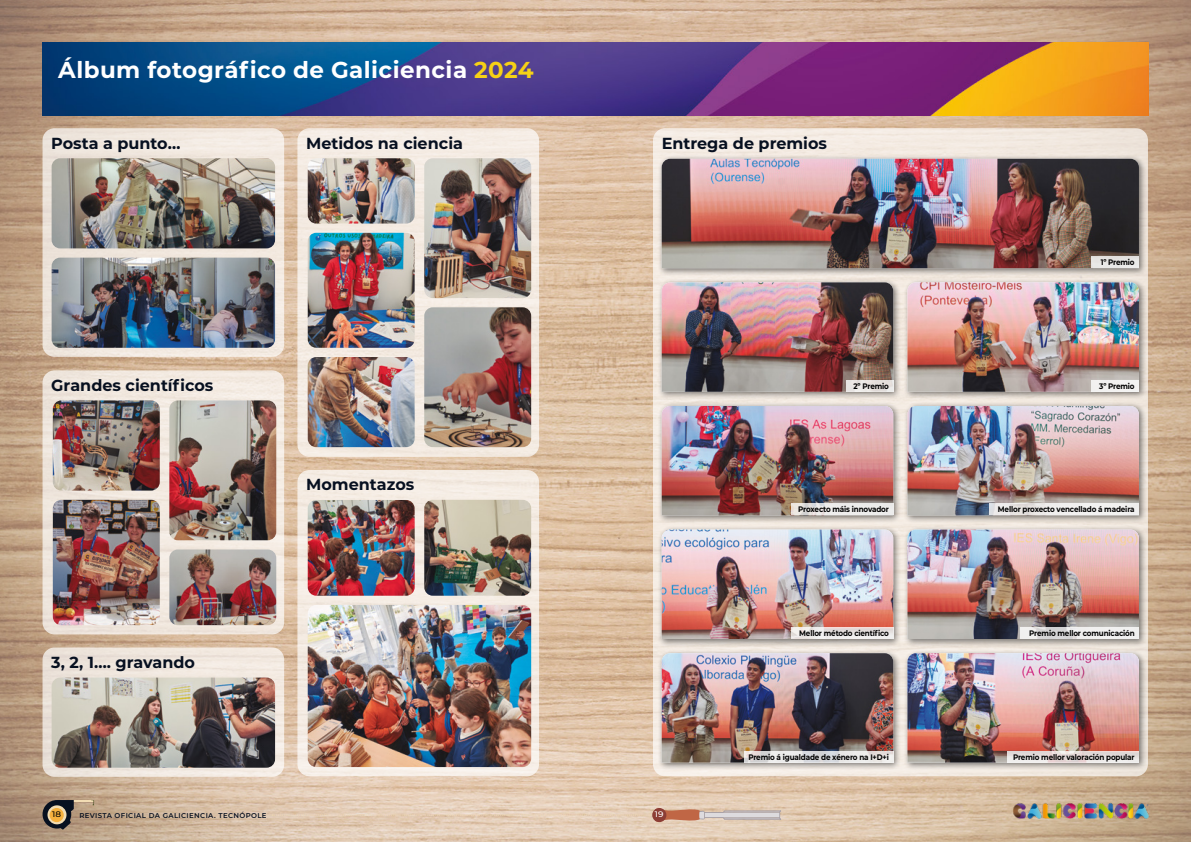
<style>
.page{position:relative;width:1191px;height:842px;background:#fff}
.page>*{position:absolute;margin:0;border:0;box-sizing:border-box;transform-origin:0 0}
.t1{font:700 23px "Montserrat";letter-spacing:.02em;color:#fff}
.t2{font:700 16px "Montserrat";color:#071020}
.t3{font:700 8px "Montserrat";letter-spacing:-.02em;color:#000;scale:.9 1}
.t4{font:500 8px "Montserrat";color:#000;scale:1.1 1}
.t5{font:500 8px "Montserrat";color:#fff;scale:1.1 1}
.t6{font:600 7px "Montserrat";letter-spacing:.05em;color:#071020}
.s1{color:#f6d116}
</style>
<div class="page">
<img style="left:0;top:0;width:1191px;height:842px">
<img style="left:1013px;top:803px;width:142px;height:17px">
<svg style="left:272px;top:807px;width:509px;height:15px;background:#ddc4af"></svg>
<hr style="left:73px;top:800px;width:20px;height:2px;background:#f2dcb3">
<svg style="left:43px;top:800px;width:31px;height:30px"></svg>
<svg style="left:91px;top:800px;width:3px;height:5px"></svg>
<svg style="left:47px;top:805px;width:19px;height:19px"></svg>
<div style="left:50px;top:808px;width:14px;height:14px;background:#f6b03d;border-radius:50%"></div>
<img style="left:43px;top:43px;width:1105px;height:72px">
<div style="left:653px;top:128px;width:495px;height:648px;background:#f3eae2;border-radius:12px"></div>
<div style="left:43px;top:128px;width:241px;height:229px;background:#f1e8de;border-radius:12px"></div>
<img style="left:52px;top:158px;width:223px;height:90px">
<img style="left:52px;top:258px;width:223px;height:90px">
<div style="left:43px;top:647px;width:241px;height:130px;background:#f0e7de;border-radius:12px"></div>
<img style="left:52px;top:677px;width:223px;height:91px">
<div style="left:297px;top:470px;width:242px;height:306px;background:#f5ede4;border-radius:12px"></div>
<div style="left:297px;top:128px;width:242px;height:329px;background:#f5ece3;border-radius:12px"></div>
<img style="left:308px;top:158px;width:107px;height:66px">
<img style="left:424px;top:307px;width:107px;height:140px">
<img style="left:424px;top:158px;width:107px;height:140px">
<img style="left:308px;top:233px;width:107px;height:115px">
<img style="left:308px;top:357px;width:107px;height:90px">
<div style="left:43px;top:370px;width:241px;height:264px;background:#f2e8df;border-radius:12px"></div>
<img style="left:53px;top:400px;width:107px;height:91px">
<img style="left:169px;top:549px;width:107px;height:76px">
<img style="left:169px;top:400px;width:107px;height:140px">
<img style="left:53px;top:500px;width:107px;height:125px">
<div style="left:657px;top:649px;width:244px;height:122px;background:#000;opacity:.5"></div>
<img style="left:661px;top:653px;width:232px;height:110px">
<svg style="left:744px;top:751px;width:149px;height:12px;fill:#e9e6e5"></svg>
<div style="left:657px;top:526px;width:244px;height:121px;background:#000;opacity:.5"></div>
<img style="left:661px;top:530px;width:232px;height:109px">
<svg style="left:791px;top:627px;width:102px;height:12px"></svg>
<div style="left:903px;top:526px;width:244px;height:121px;background:#000;opacity:.5"></div>
<img style="left:907px;top:530px;width:232px;height:109px">
<svg style="left:1020px;top:627px;width:119px;height:12px"></svg>
<div style="left:903px;top:402px;width:244px;height:122px;background:#000;opacity:.5"></div>
<img style="left:907px;top:406px;width:232px;height:109px">
<svg style="left:989px;top:504px;width:150px;height:11px;fill:#f0f0ef"></svg>
<div style="left:903px;top:278px;width:244px;height:122px;background:#000;opacity:.5"></div>
<img style="left:907px;top:282px;width:232px;height:110px">
<div style="left:1091px;top:380px;width:48px;height:12px;background:#f3f2f1"></div>
<div style="left:657px;top:278px;width:244px;height:122px;background:#000;opacity:.5"></div>
<img style="left:661px;top:282px;width:232px;height:110px">
<div style="left:846px;top:380px;width:47px;height:12px;background:#e8e3e1"></div>
<div style="left:657px;top:402px;width:244px;height:122px;background:#000;opacity:.5"></div>
<img style="left:661px;top:406px;width:232px;height:109px">
<svg style="left:791px;top:504px;width:102px;height:11px"></svg>
<div style="left:903px;top:649px;width:244px;height:122px;background:#000;opacity:.5"></div>
<img style="left:907px;top:653px;width:232px;height:110px">
<svg style="left:1007px;top:751px;width:132px;height:12px"></svg>
<div style="left:657px;top:155px;width:490px;height:121px;background:#000;opacity:.5"></div>
<img style="left:661px;top:159px;width:478px;height:109px">
<div style="left:1091px;top:256px;width:48px;height:12px;background:#e7e6e3"></div>
<img style="left:308px;top:605px;width:223px;height:162px">
<img style="left:308px;top:500px;width:107px;height:96px">
<img style="left:424px;top:500px;width:107px;height:96px">
<h1 class="t1" style="left:58px;top:53px;width:477px">Álbum fotográfico de Galiciencia <span class="s1">2024</span></h1>
<h2 class="t2" style="left:51px;top:131px;width:131px">Posta a punto…</h2>
<h2 class="t2" style="left:661px;top:131px;width:167px">Entrega de premios</h2>
<h2 class="t2" style="left:306px;top:131px;width:158px">Metidos na ciencia</h2>
<p class="t3" style="left:1100px;top:257px;width:39px">1º Premio</p>
<h2 class="t2" style="left:51px;top:374px;width:164px">Grandes científicos</h2>
<h2 class="t2" style="left:306px;top:473px;width:110px">Momentazos</h2>
<p class="t3" style="left:853px;top:380px;width:41px">2º Premio</p>
<p class="t3" style="left:1099px;top:380px;width:41px">3º Premio</p>
<p class="t3" style="left:798px;top:504px;width:102px">Proxecto máis innovador</p>
<p class="t3" style="left:998px;top:504px;width:153px">Mellor proxecto vencellado á madeira</p>
<h2 class="t2" style="left:51px;top:651px;width:145px">3, 2, 1…. gravando</h2>
<p class="t4" style="left:52px;top:809px;width:10px">18</p>
<p class="t6" style="left:79px;top:810px;width:189px">REVISTA OFICIAL DA GALICIENCIA. TECNÓPOLE</p>
<p class="t5" style="left:655px;top:809px;width:9px">19</p>
<p class="t3" style="left:799px;top:627px;width:101px">Mellor método científico</p>
<p class="t3" style="left:1029px;top:627px;width:119px">Premio mellor comunicación</p>
<p class="t3" style="left:748px;top:751px;width:158px">Premio á igualdade de xénero na I+D+i</p>
<p class="t3" style="left:1013px;top:751px;width:137px">Premio mellor valoración popular</p>
</div>
